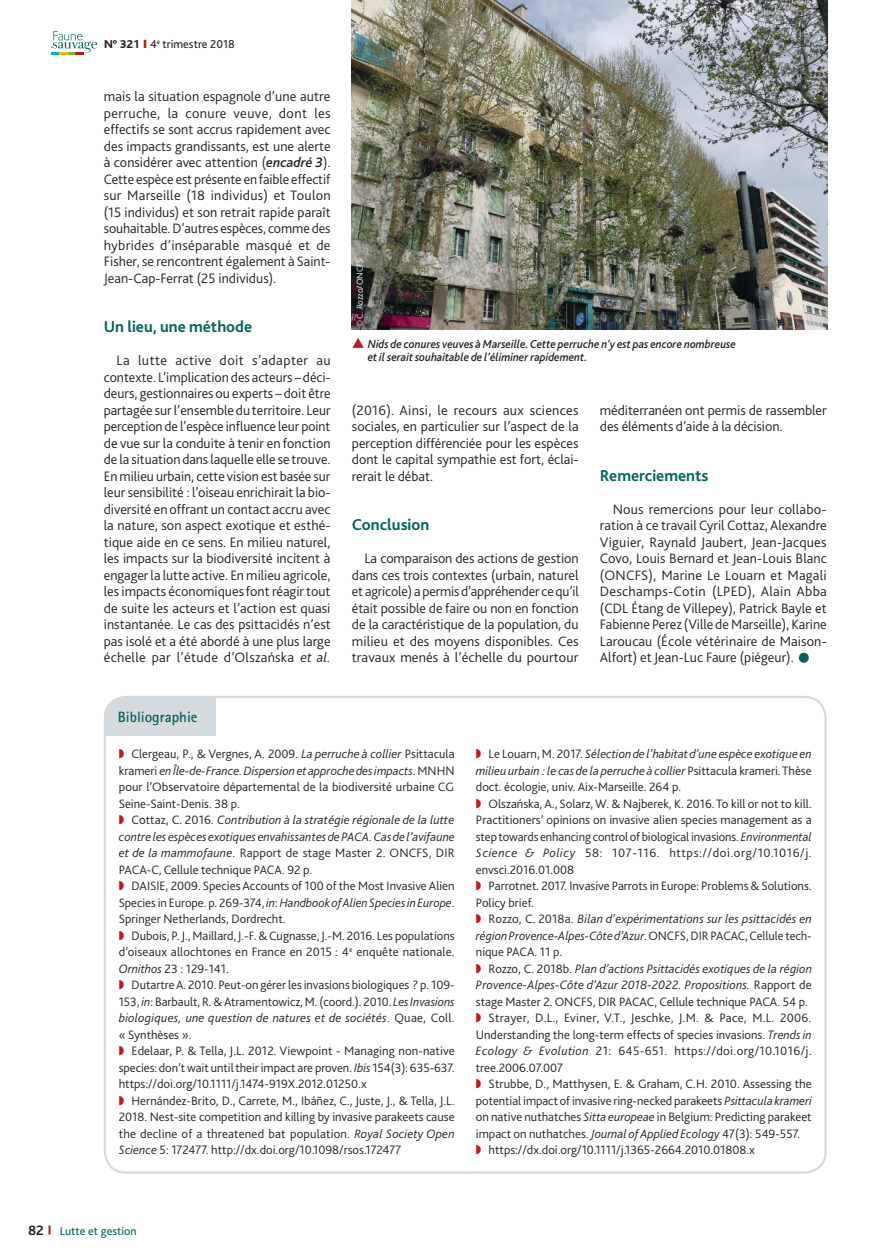
<style>
.page{position:relative;width:888px;height:1258px;background:#fff}
.page>*{position:absolute;margin:0;border:0;box-sizing:border-box;transform-origin:0 0}
.t1{font:300 48px "Bliss 2";color:#00635a}
.t2{font:700 16.5px "Bliss 2";color:#00635a}
.t3{font:700 15px "Rotis Sans Serif";color:#00635a}
.t4{font:300 14.25px/16.5px "Bliss 2";color:#241f1f;text-align:justify}
.t5{font:300 12.75px/16.5px "Bliss 2";color:#241f1f}
.t6{font:italic 500 12px/13.5px "Bliss 2";color:#241f1f;scale:.95 1}
.t7{font:12px "Bliss 2";color:#241f1f}
.t8{font:12px "Bliss 2";color:#00635a}
.t9{font:300 9px "Bliss 2";color:#fff}
.s1{font-family:"Bliss";font-weight:800}
.s2{color:#c1191d}
.s3{font-weight:500;font-style:italic}
.s4{font-style:italic}
.s5{font-weight:700;font-size:14.25px;color:#241f1f}
</style>
<div class="page">
<svg style="left:49px;top:1225px;width:2px;height:9px"></svg>
<svg style="left:51px;top:31px;width:46px;height:24px"></svg>
<div style="left:105px;top:698px;width:111px;height:38px;background:#d6dbdf"></div>
<img style="left:352px;top:0;width:475px;height:329px">
<svg style="left:352px;top:338px;width:12px;height:10px"></svg>
<p class="t7" style="left:104px;top:36px;width:132px"><span class="s1">N° 321</span> <span class="s2">❙</span> 4<sup>e</sup> trimestre 2018</p>
<p class="t4" style="left:104px;top:88px;width:228px">mais la situation espagnole d’une autre perruche, la conure veuve, dont les effectifs se sont accrus rapidement avec des impacts grandissants, est une alerte à considérer avec attention (<span class="s3">encadré 3</span>).<br>Cette espèce est présente en faible effectif sur Marseille (18 individus) et Toulon (15 individus) et son retrait rapide paraît souhaitable. D’autres espèces, comme des hybrides d’inséparable masqué et de Fisher, se rencontrent également à Saint-Jean-Cap-Ferrat (25 individus).</p>
<p class="t2" style="left:104px;top:316px;width:150px">Un lieu, une méthode</p>
<p class="t4" style="left:104px;top:352px;width:228px;text-indent:13px">La lutte active doit s’adapter au contexte. L’implication des acteurs – déci&shy;deurs, gestionnaires ou experts – doit être partagée sur l’ensemble du territoire. Leur perception de l’espèce influence leur point de vue sur la conduite à tenir en fonction de la situation dans laquelle elle se trouve.<br>En milieu urbain, cette vision est basée sur leur sensibilité : l’oiseau enrichirait la bio&shy;diversité en offrant un contact accru avec la nature, son aspect exotique et esthé&shy;tique aide en ce sens. En milieu naturel, les impacts sur la biodiversité incitent à engager la lutte active. En milieu agricole, les impacts économiques font réagir tout de suite les acteurs et l’action est quasi instantanée. Le cas des psittacidés n’est pas isolé et a été abordé à une plus large échelle par l’étude d’Olszańska <span class="s4">et al.</span></p>
<p class="t9" style="left:354px;top:327px;width:70px;rotate:-90deg">© C. Rozzo/ONCFS</p>
<p class="t6" style="left:368px;top:337px;width:389px">Nids de conures veuves à Marseille. Cette perruche n’y est pas encore nombreuse et il serait souhaitable de l’éliminer rapidement.</p>
<p class="t4" style="left:352px;top:401px;width:228px">(2016). Ainsi, le recours aux sciences sociales, en particulier sur l’aspect de la perception différenciée pour les espèces dont le capital sympathie est fort, éclai&shy;rerait le débat.</p>
<p class="t2" style="left:352px;top:514px;width:79px">Conclusion</p>
<p class="t4" style="left:352px;top:550px;width:228px;text-indent:13px">La comparaison des actions de gestion dans ces trois contextes (urbain, naturel et agricole) a permis d’appréhender ce qu’il était possible de faire ou non en fonction de la caractéristique de la population, du milieu et des moyens disponibles. Ces travaux menés à l’échelle du pourtour</p>
<p class="t4" style="left:600px;top:401px;width:228px">méditerranéen ont permis de rassembler des éléments d’aide à la décision.</p>
<p class="t2" style="left:600px;top:465px;width:110px">Remerciements</p>
<p class="t4" style="left:600px;top:500px;width:228px;text-indent:13px">Nous remercions pour leur collabo&shy;ration à ce travail Cyril Cottaz, Alexandre Viguier, Raynald Jaubert, Jean-Jacques Covo, Louis Bernard et Jean-Louis Blanc (ONCFS), Marine Le Louarn et Magali Deschamps-Cotin (LPED), Alain Abba (CDL Étang de Villepey), Patrick Bayle et Fabienne Perez (Ville de Marseille), Karine Laroucau (École vétérinaire de Maison-Alfort) et Jean-Luc Faure (piégeur).</p>
<h1 class="t1" style="left:797px;top:627px;width:16px">•</h1>
<p class="t3" style="left:118px;top:707px;width:81px">Bibliographie</p>
<p class="t5" style="left:119px;top:745px;width:338px"><span class="s2">◗</span> Clergeau, P., &amp; Vergnes, A. 2009. <span class="s4">La perruche à collier</span> Psittacula krameri <span class="s4">en Île-de-France. Dispersion et approche des impacts</span>. MNHN pour l’Observatoire départemental de la biodiversité urbaine CG Seine-Saint-Denis. 38 p.<br><span class="s2">◗</span> Cottaz, C. 2016. <span class="s4">Contribution à la stratégie régionale de la lutte contre les espèces exotiques envahissantes de PACA. Cas de l’avifaune et de la mammofaune</span>. Rapport de stage Master 2. ONCFS, DIR PACA-C, Cellule technique PACA. 92 p.<br><span class="s2">◗</span> DAISIE, 2009. Species Accounts of 100 of the Most Invasive Alien Species in Europe. p. 269-374, <span class="s4">in</span>: <span class="s4">Handbook of Alien Species in Europe</span>.<br>Springer Netherlands, Dordrecht.<br><span class="s2">◗</span> Dubois, P. J., Maillard, J.-F. &amp; Cugnasse, J.-M. 2016. Les populations d’oiseaux allochtones en France en 2015 : 4<sup>e</sup> enquête nationale.<br><span class="s4">Ornithos</span> 23 : 129-141.<br><span class="s2">◗</span> Dutartre A. 2010. Peut-on gérer les invasions biologiques ? p. 109- 153, <span class="s4">in</span>: Barbault, R. &amp; Atramentowicz, M. (coord.). 2010. <span class="s4">Les Invasions biologiques, une question de natures et de sociétés</span>. Quae, Coll. « Synthèses ».<br><span class="s2">◗</span> Edelaar, P. &amp; Tella, J.L. 2012. Viewpoint - Managing non-native species: don’t wait until their impact are proven. <span class="s4">Ibis</span> 154(3): 635-637. https://doi.org/10.1111/j.1474-919X.2012.01250.x<br><span class="s2">◗</span> Hernández-Brito, D., Carrete, M., Ibáñez, C., Juste, J., &amp; Tella, J.L.<br>2018. Nest-site competition and killing by invasive parakeets cause the decline of a threatened bat population. <span class="s4">Royal Society Open Science</span> 5: 172477. http://dx.doi.org/10.1098/rsos.172477</p>
<p class="t5" style="left:476px;top:745px;width:337px"><span class="s2">◗</span> Le Louarn, M. 2017. <span class="s4">Sélection de l’habitat d’une espèce exotique en milieu urbain : le cas de la perruche à collier</span> Psittacula krameri. Thèse doct. écologie, univ. Aix-Marseille. 264 p.<br><span class="s2">◗</span> Olszańska, A., Solarz, W. &amp; Najberek, K. 2016. To kill or not to kill.<br>Practitioners’ opinions on invasive alien species management as a step towards enhancing control of biological invasions. <span class="s4">Environmental Science &amp; Policy</span> 58: 107-116. https://doi.org/10.1016/j. envsci.2016.01.008<br><span class="s2">◗</span> Parrotnet. 2017. Invasive Parrots in Europe: Problems &amp; Solutions.<br>Policy brief.<br><span class="s2">◗</span> Rozzo, C. 2018a. <span class="s4">Bilan d’expérimentations sur les psittacidés en région Provence-Alpes-Côte d’Azur</span>. ONCFS, DIR PACAC, Cellule tech&shy;nique PACA. 11 p.<br><span class="s2">◗</span> Rozzo, C. 2018b. <span class="s4">Plan d’actions Psittacidés exotiques de la région Provence-Alpes-Côte d’Azur 2018-2022. Propositions.</span> Rapport de stage Master 2. ONCFS, DIR PACAC, Cellule technique PACA. 54 p. <span class="s2">◗</span> Strayer, D.L., Eviner, V.T., Jeschke, J.M. &amp; Pace, M.L. 2006.<br>Understanding the long-term effects of species invasions. <span class="s4">Trends in Ecology &amp; Evolution</span> 21: 645-651. https://doi.org/10.1016/j. tree.2006.07.007<br><span class="s2">◗</span> Strubbe, D., Matthysen, E. &amp; Graham, C.H. 2010. Assessing the potential impact of invasive ring-necked parakeets <span class="s4">Psittacula krameri </span>on native nuthatches <span class="s4">Sitta europeae</span> in Belgium: Predicting parakeet impact on nuthatches. <span class="s4">Journal of Applied Ecology</span> 47(3): 549-557.<br><span class="s2">◗</span> https://dx.doi.org/10.1111/j.1365-2664.2010.01808.x</p>
<p class="t8" style="left:28px;top:1223px;width:110px"><span class="s5">82</span> Lutte et gestion</p>
</div>
